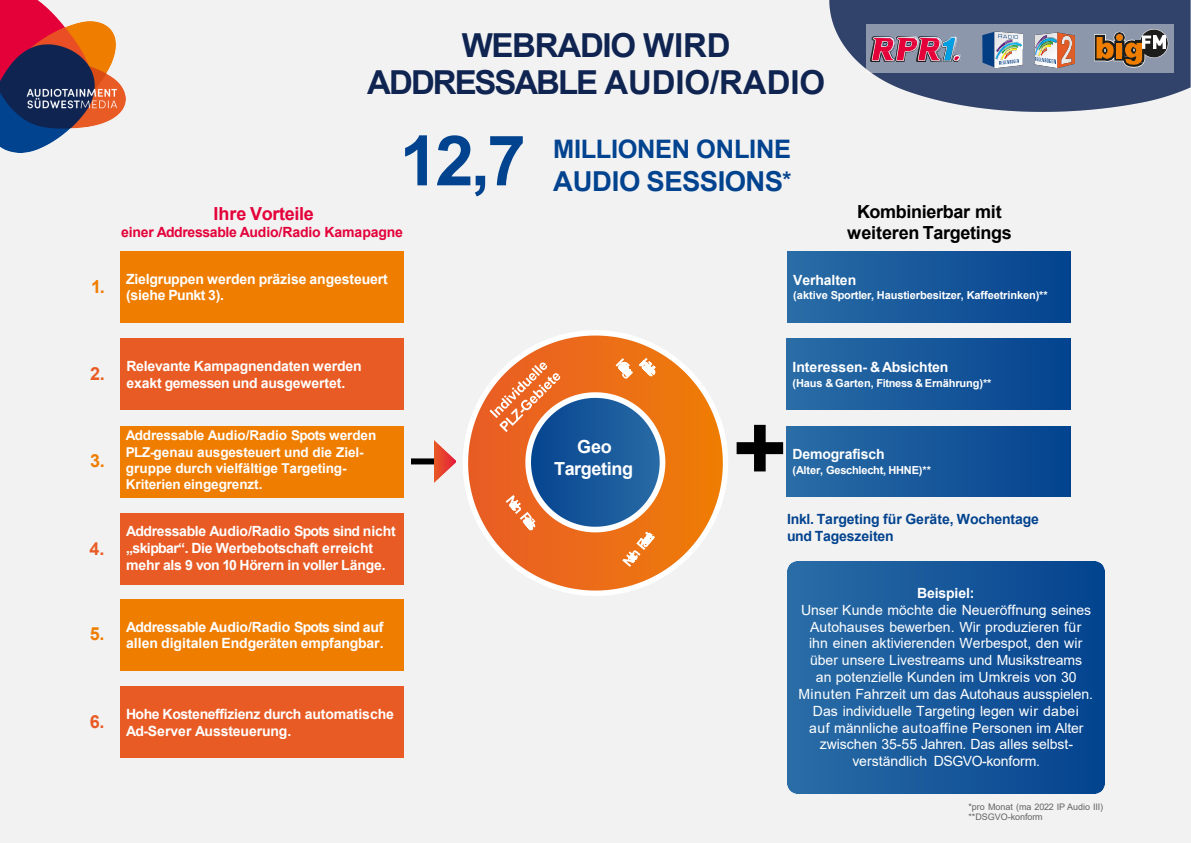
<style>
.page{position:relative;width:1191px;height:843px;background:#fff}
.page>*{position:absolute;margin:0;border:0;box-sizing:border-box;transform-origin:0 0}
.t1{font:700 93px "Arial";color:#000}
.t2{font:700 69.5px "Arial";color:#02438f}
.t3{font:700 33px "Arial";letter-spacing:-.06em;color:#0f2451}
.t4{font:700 33px "Arial";letter-spacing:-.04em;color:#0f2451}
.t5{font:700 27.5px "Arial";letter-spacing:-.02em;color:#02438f}
.t6{font:700 25.4px "Arial";letter-spacing:-.01em;color:#02438f}
.t7{font:700 18px/21.6px "Arial";letter-spacing:-.02em;color:#000;text-align:center}
.t8{font:700 18px "Arial";letter-spacing:-.02em;color:#e4013a}
.t9{font:700 18px/21.6px "Arial";letter-spacing:-.02em;color:#fff;text-align:center}
.t10{font:700 18px "Arial";color:#ef7d00}
.t11{font:700 18px "Arial";color:#e85b24}
.t12{font:700 14px/16.8px "Arial";letter-spacing:-.015em;color:#fff}
.t13{font:14px/16.8px "Arial";color:#fff;text-align:center}
.t14{font:700 14px/17px "Arial";letter-spacing:-.01em;color:#02438f}
.t15{font:700 14px "Arial";letter-spacing:-.015em;color:#e4013a}
.t16{font:700 13.6px/16.4px "Arial";letter-spacing:-.005em;color:#fff}
.t17{font:700 11px "Arial";letter-spacing:-.015em;color:#fff}
.t18{font:9px "Arial";letter-spacing:-.005em;color:#646363}
.s1{font-size:23px}
</style>
<div class="page">
<div style="left:0;top:0;width:1191px;height:842px;background:#f2f2f2"></div>
<img style="left:0;top:0;width:125px;height:152px">
<img style="left:788px;top:561px;width:316px;height:231px">
<div style="left:120px;top:251px;width:284px;height:71px;background:#ef7d00"></div>
<div style="left:120px;top:686px;width:284px;height:71px;background:#e85b24"></div>
<div style="left:120px;top:598px;width:284px;height:71px;background:#ef7d00"></div>
<div style="left:120px;top:513px;width:284px;height:71px;background:#e85b24"></div>
<div style="left:121px;top:338px;width:283px;height:71px;background:#e85b24"></div>
<img style="left:787px;top:426px;width:283px;height:70px">
<img style="left:787px;top:338px;width:283px;height:71px">
<img style="left:788px;top:251px;width:283px;height:71px">
<div style="left:411px;top:458px;width:37px;height:6px;background:#000"></div>
<img style="left:435px;top:441px;width:21px;height:41px">
<div style="left:120px;top:426px;width:284px;height:70px;background:#ef7d00"></div>
<svg style="left:463px;top:330px;width:265px;height:266px"></svg>
<svg style="left:490px;top:357px;width:178px;height:209px;background:#a37664"></svg>
<svg style="left:829px;top:0;width:362px;height:112px;fill:#31436a"></svg>
<div style="left:866px;top:24px;width:307px;height:49px;background:#8d97ac"></div>
<svg style="left:982px;top:32px;width:40px;height:35px"></svg>
<img style="left:1035px;top:32px;width:39px;height:35px">
<svg style="left:1035px;top:35px;width:22px;height:21px"></svg>
<img style="left:1036px;top:57px;width:19px;height:7px">
<img style="left:1062px;top:36px;width:9px;height:28px">
<svg style="left:871px;top:36px;width:90px;height:26px"></svg>
<svg style="left:1094px;top:29px;width:74px;height:39px"></svg>
<p class="t4" style="left:462px;top:22px;width:270px">WEBRADIO WIRD</p>
<p class="t3" style="left:367px;top:59px;width:459px">ADDRESSABLE AUDIO/RADIO</p>
<p class="t2" style="left:400px;top:112px;width:128px">12,7</p>
<p class="t6" style="left:553px;top:131px;width:239px">MILLIONEN ONLINE</p>
<p class="t5" style="left:553px;top:161px;width:240px">AUDIO SESSIONS<span class="s1">*</span></p>
<p class="t8" style="left:213px;top:201px;width:102px">Ihre Vorteile</p>
<p class="t15" style="left:121px;top:222px;width:283px">einer Addressable Audio/Radio Kamapagne</p>
<p class="t7" style="left:847px;top:201px;width:166px">Kombinierbar mit weiteren Targetings</p>
<p class="t10" style="left:91px;top:274px;width:15px">1.</p>
<p class="t12" style="left:126px;top:270px;width:263px">Zielgruppen werden präzise angesteuert (siehe Punkt 3).</p>
<p class="t12" style="left:793px;top:271px;width:65px">Verhalten</p>
<p class="t17" style="left:793px;top:287px;width:256px">(aktive Sportler, Haustierbesitzer, Kaffeetrinken)**</p>
<p class="t11" style="left:90px;top:360px;width:16px">2.</p>
<p class="t12" style="left:126px;top:357px;width:237px">Relevante Kampagnendaten werden exakt gemessen und ausgewertet.</p>
<p class="t12" style="left:792px;top:358px;width:158px">Interessen- &amp;Absichten</p>
<p class="t17" style="left:792px;top:375px;width:201px">(Haus &amp; Garten, Fitness &amp; Ernährung)**</p>
<p class="t10" style="left:90px;top:448px;width:16px">3.</p>
<p class="t11" style="left:90px;top:535px;width:16px">4.</p>
<p class="t16" style="left:126px;top:427px;width:252px">Addressable Audio/Radio Spots werden PLZ-genau ausgesteuert und die Ziel&shy;gruppe durch vielfältige Targeting-Kriterien eingegrenzt.</p>
<p class="t9" style="left:554px;top:435px;width:81px">Geo<br>Targeting</p>
<p class="t12" style="left:126px;top:523px;width:271px">Addressable Audio/Radio Spots sind nicht</p>
<p class="t12" style="left:126px;top:540px;width:261px">„skipbar“. Die Werbebotschaft erreicht mehr als 9 von 10 Hörern in voller Länge.</p>
<p class="t10" style="left:90px;top:620px;width:16px">5.</p>
<p class="t12" style="left:126px;top:618px;width:259px">Addressable Audio/Radio Spots sind auf allen digitalen Endgeräten empfangbar.</p>
<p class="t11" style="left:90px;top:708px;width:16px">6.</p>
<p class="t12" style="left:126px;top:705px;width:269px">Hohe Kosteneffizienz durch automatische<br>Ad-Server Aussteuerung.</p>
<p class="t1" style="left:733px;top:382px;width:56px">+</p>
<p class="t12" style="left:792px;top:446px;width:94px">Demografisch</p>
<p class="t17" style="left:792px;top:462px;width:140px">(Alter, Geschlecht, HHNE)**</p>
<p class="t14" style="left:787px;top:510px;width:254px">Inkl. Targeting für Geräte, Wochentage und Tageszeiten</p>
<p class="t12" style="left:917px;top:584px;width:59px">Beispiel:</p>
<p class="t13" style="left:801px;top:601px;width:291px">Unser Kunde möchte die Neueröffnung seines Autohauses bewerben. Wir produzieren für ihn einen aktivierenden Werbespot, den wir über unsere Livestreams und Musikstreams an potenzielle Kunden im Umkreis von 30</p>
<p class="t13" style="left:798px;top:685px;width:296px">Minuten Fahrzeit um das Autohaus ausspielen.</p>
<p class="t13" style="left:809px;top:701px;width:276px">Das individuelle Targeting legen wir dabei auf männliche autoaffine Personen im Alter zwischen 35-55 Jahren. Das alles selbst&shy;verständlich DSGVO-konform.</p>
<p class="t18" style="left:968px;top:799px;width:136px">*pro Monat (ma 2022 IP Audio III)</p>
<p class="t18" style="left:968px;top:810px;width:76px">**DSGVO-konform</p>
</div>
